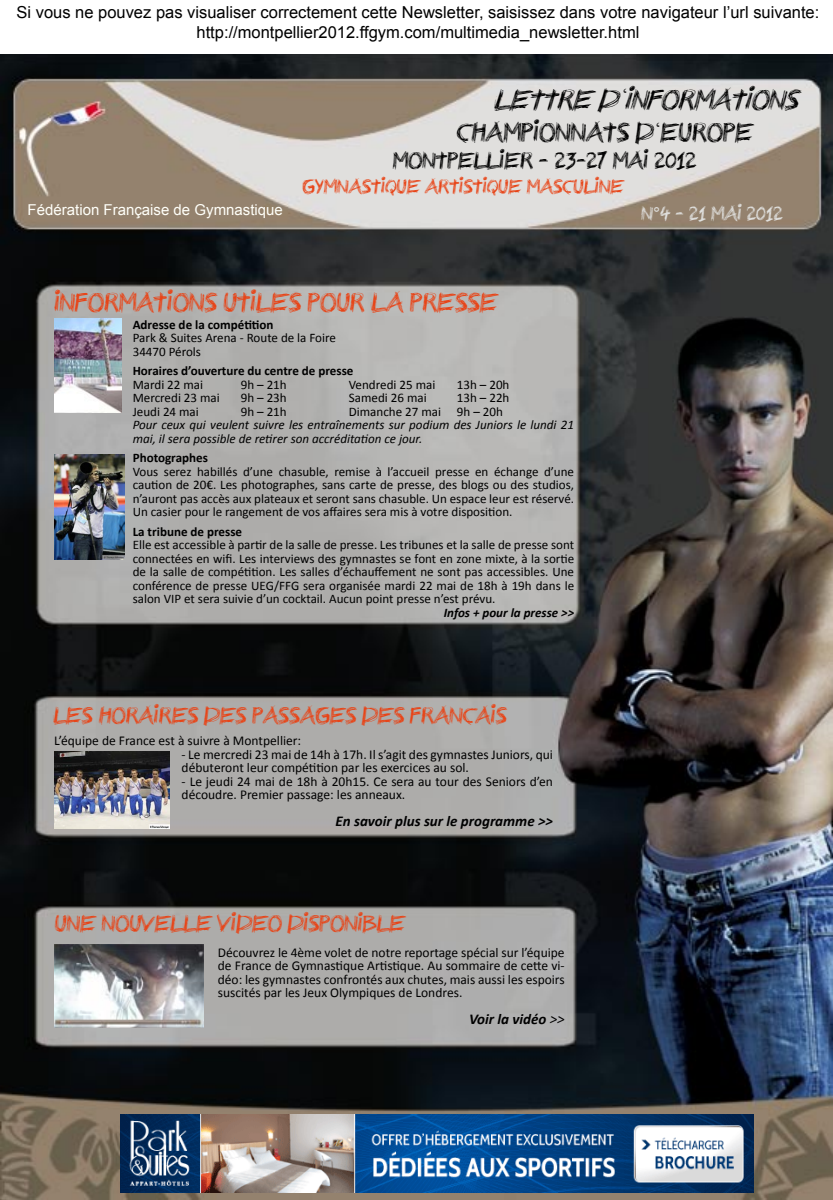
<style>
.page{position:relative;width:833px;height:1200px;background:#fff}
.page>*{position:absolute;margin:0;border:0;box-sizing:border-box;transform-origin:0 0}
.t1{font:italic 25.5px "Nerwus";color:#000}
.t2{font:24px "Nerwus";color:#e84417}
.t3{font:24px "Nerwus";color:#000}
.t4{font:21px "Nerwus";color:#e84417}
.t5{font:21px "Nerwus";color:#000}
.t6{font:18px "Nerwus";color:#e84417}
.t7{font:18px "Nerwus";color:#e0e0de}
.t8{font:18px "Times New Roman";color:#000}
.t9{font:16.5px/19.8px "Arial";color:#000;text-align:center}
.t10{font:italic 700 15px "Calibri";color:#000}
.t11{font:15px "Arial";color:#fffff9}
.t12{font:13.5px/13.5px "Calibri";color:#000}
.t13{font:13.05px/13.5px "Calibri";color:#000;text-align:justify}
.t14{font:italic 13.05px/13.5px "Calibri";color:#000}
.t15{font:700 13.05px "Calibri";color:#000}
.t16{font:italic 700 13.05px "Calibri";color:#000}
.s1{font-family:"Arial Narrow"}
.s2{font-weight:400}
</style>
<div class="page">
<img style="left:0;top:54px;width:832px;height:1146px">
<img style="left:54px;top:944px;width:150px;height:83px">
<img style="left:120px;top:1114px;width:633px;height:78px">
<img style="left:54px;top:319px;width:67px;height:93px">
<img style="left:54px;top:752px;width:115px;height:76px">
<img style="left:54px;top:454px;width:70px;height:106px">
<p class="t9" style="left:17px;top:3px;width:804px">Si vous ne pouvez pas visualiser correctement cette Newsletter, saisissez dans votre navigateur l’url suivante: http://montpellier2012.ffgym.com/multimedia_newsletter.html</p>
<p class="t11" style="left:28px;top:200px;width:257px">Fédération Française de Gymnastique</p>
<h1 class="t1" style="left:495px;top:86px;width:304px">LETTRE D INFORMATIONS</h1>
<h3 class="t8" style="left:622px;top:83px;width:7px">‘</h3>
<h2 class="t3" style="left:457px;top:119px;width:298px">CHAMPIONNATS D EUROPE</h2>
<h3 class="t8" style="left:655px;top:117px;width:7px">‘</h3>
<h3 class="t5" style="left:393px;top:149px;width:305px">MONTPELLIER - 23-27 MAI 2012</h3>
<h3 class="t6" style="left:302px;top:176px;width:323px">GYMNASTIQUE ARTISTIQUE MASCULINE</h3>
<h3 class="t7" style="left:641px;top:204px;width:143px">N<span class="s1">°</span>4 - 21 MAI 2012</h3>
<h2 class="t2" style="left:55px;top:289px;width:444px">INFORMATIONS UTILES POUR LA PRESSE</h2>
<p class="t15" style="left:133px;top:316px;width:142px">Adresse de la compétition</p>
<p class="t13" style="left:133px;top:330px;width:205px">Park &amp; Suites Arena - Route de la Foire<br>34470 Pérols</p>
<p class="t15" style="left:133px;top:363px;width:222px">Horaires d’ouverture du centre de presse</p>
<p class="t13" style="left:133px;top:377px;width:72px">Mardi 22 mai</p>
<p class="t13" style="left:241px;top:377px;width:47px">9h – 21h</p>
<p class="t13" style="left:349px;top:377px;width:88px">Vendredi 25 mai</p>
<p class="t13" style="left:457px;top:377px;width:54px">13h – 20h</p>
<p class="t13" style="left:133px;top:390px;width:89px">Mercredi 23 mai</p>
<p class="t13" style="left:241px;top:390px;width:47px">9h – 23h</p>
<p class="t13" style="left:349px;top:390px;width:79px">Samedi 26 mai</p>
<p class="t13" style="left:457px;top:390px;width:54px">13h – 22h</p>
<p class="t13" style="left:133px;top:404px;width:68px">Jeudi 24 mai</p>
<p class="t13" style="left:241px;top:404px;width:47px">9h – 21h</p>
<p class="t13" style="left:349px;top:404px;width:155px">Dimanche 27 mai 9h – 20h</p>
<p class="t14" style="left:133px;top:417px;width:443px">Pour ceux qui veulent suivre les entraînements sur podium des Juniors le lundi 21 mai, il sera possible de retirer son accréditation ce jour.</p>
<p class="t15" style="left:133px;top:450px;width:77px">Photographes</p>
<p class="t13" style="left:133px;top:464px;width:443px">Vous serez habillés d’une chasuble, remise à l’accueil presse en échange d’une caution de 20€. Les photographes, sans carte de presse, des blogs ou des studios, n’auront pas accès aux plateaux et seront sans chasuble. Un espace leur est réservé.<br>Un casier pour le rangement de vos affaires sera mis à votre disposition.</p>
<p class="t15" style="left:133px;top:523px;width:111px">La tribune de presse</p>
<p class="t13" style="left:133px;top:537px;width:443px">Elle est accessible à partir de la salle de presse. Les tribunes et la salle de presse sont connectées en wifi. Les interviews des gymnastes se font en zone mixte, à la sortie de la salle de compétition. Les salles d’échauffement ne sont pas accessibles. Une conférence de presse UEG/FFG sera organisée mardi 22 mai de 18h à 19h dans le salon VIP et sera suivie d’un cocktail. Aucun point presse n’est prévu.</p>
<p class="t16" style="left:443px;top:604px;width:132px">Infos + pour la presse &gt;&gt;</p>
<h3 class="t4" style="left:54px;top:704px;width:454px">LES HORAIRES DES PASSAGES DES FRANCAIS</h3>
<p class="t12" style="left:54px;top:733px;width:249px">L’équipe de France est à suivre à Montpellier:</p>
<p class="t12" style="left:182px;top:747px;width:373px">- Le mercredi 23 mai de 14h à 17h. Il s’agit des gymnastes Juniors, qui débuteront leur compétition par les exercices au sol.</p>
<p class="t12" style="left:182px;top:774px;width:373px">- Le jeudi 24 mai de 18h à 20h15. Ce sera au tour des Seniors d’en découdre. Premier passage: les anneaux.</p>
<p class="t10" style="left:335px;top:812px;width:219px">En savoir plus sur le programme &gt;&gt;</p>
<h3 class="t4" style="left:55px;top:911px;width:352px">UNE NOUVELLE VIDEO DISPONIBLE</h3>
<p class="t12" style="left:218px;top:945px;width:348px;text-align:justify">Découvrez le 4ème volet de notre reportage spécial sur l’équipe de France de Gymnastique Artistique. Au sommaire de cette vi&shy;déo: les gymnastes confrontés aux chutes, mais aussi les espoirs suscités par les Jeux Olympiques de Londres.</p>
<p class="t10" style="left:469px;top:1010px;width:97px">Voir la vidéo <span class="s2">&gt;&gt;</span></p>
</div>
